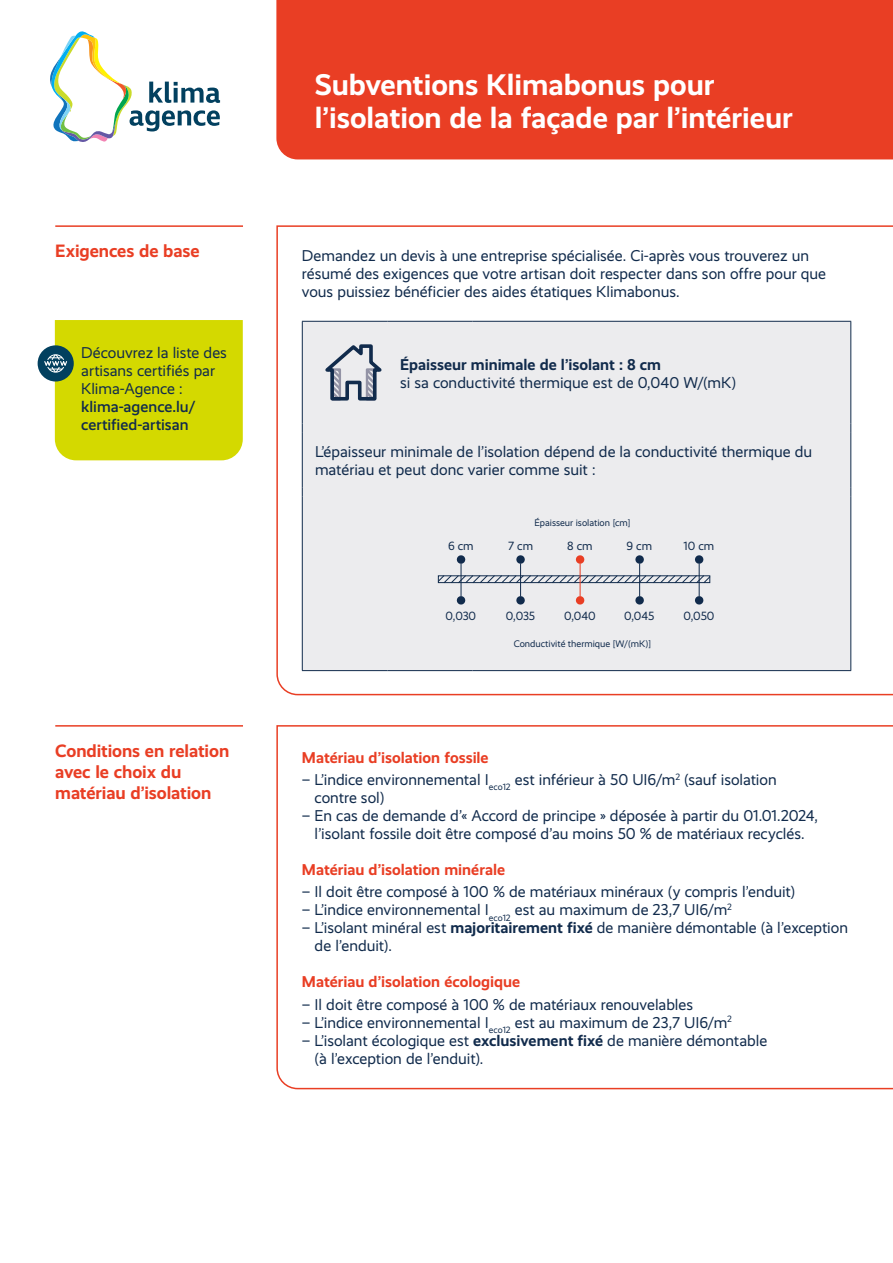
<style>
.page{position:relative;width:893px;height:1263px;background:#fff}
.page>*{position:absolute;margin:0;border:0;box-sizing:border-box;transform-origin:0 0}
.t1{font:700 30px/33px "Realist";color:#fff}
.Sous-titre{font:700 18px/21px "Realist";letter-spacing:-.005em;color:#e93e24}
.Texte_courant{font:15.75px/18px "Realist";color:#112b4c}
.Sous-titre___mobilité_électrique{font:15.75px/18px "Realist";color:#112b4c}
.Texte_courant-2{font:700 15.75px "Realist";color:#e93e24}
.Texte_courant-3{font:700 15.75px "Realist";color:#112b4c}
.t2{font:12px "Realist";color:#112b4c}
.t3{font:9.6px "Realist";color:#112b4c}
.s1{font-weight:500}
.s2{font-weight:700}
</style>
<div class="page">
<svg style="left:276px;top:225px;width:617px;height:471px"></svg>
<svg style="left:276px;top:725px;width:617px;height:365px"></svg>
<div style="left:276px;top:0;width:617px;height:159px;background:#e93e24"></div>
<hr style="left:55px;top:225px;width:188px;height:2px;background:#e93e24">
<hr style="left:55px;top:725px;width:188px;height:2px;background:#e93e24">
<svg style="left:50px;top:31px;width:170px;height:111px"></svg>
<div style="left:303px;top:322px;width:547px;height:348px;background:#ececee"></div>
<hr style="left:302px;top:321px;width:85px;height:1px;background:#112b4c">
<hr style="left:302px;top:322px;width:1px;height:102px;background:#112b4c">
<hr style="left:387px;top:321px;width:85px;height:1px;background:#112b4c">
<hr style="left:472px;top:321px;width:379px;height:1px;background:#112b4c">
<hr style="left:850px;top:322px;width:1px;height:102px;background:#112b4c">
<hr style="left:302px;top:432px;width:1px;height:56px;background:#112b4c">
<hr style="left:850px;top:432px;width:1px;height:56px;background:#112b4c">
<hr style="left:302px;top:496px;width:1px;height:174px;background:#112b4c">
<hr style="left:850px;top:496px;width:1px;height:174px;background:#112b4c">
<hr style="left:302px;top:670px;width:85px;height:1px;background:#112b4c">
<hr style="left:387px;top:670px;width:85px;height:1px;background:#112b4c">
<hr style="left:472px;top:670px;width:379px;height:1px;background:#112b4c">
<svg style="left:318px;top:342px;width:71px;height:60px;background:#bbc0c9"></svg>
<svg style="left:437px;top:575px;width:274px;height:9px"></svg>
<div style="left:438px;top:575px;width:272px;height:8px;border:1px solid #112b4c"></div>
<hr style="left:461px;top:564px;width:1px;height:32px;background:#112b4c">
<svg style="left:457px;top:596px;width:8px;height:9px"></svg>
<svg style="left:457px;top:555px;width:8px;height:9px"></svg>
<hr style="left:580px;top:564px;width:1px;height:32px;background:#e93e24">
<svg style="left:576px;top:596px;width:8px;height:9px"></svg>
<svg style="left:576px;top:555px;width:8px;height:9px"></svg>
<hr style="left:699px;top:564px;width:1px;height:32px;background:#112b4c">
<svg style="left:695px;top:596px;width:8px;height:9px"></svg>
<svg style="left:695px;top:555px;width:8px;height:9px"></svg>
<hr style="left:520px;top:564px;width:1px;height:32px;background:#112b4c">
<svg style="left:516px;top:596px;width:9px;height:9px"></svg>
<svg style="left:516px;top:555px;width:9px;height:9px"></svg>
<hr style="left:639px;top:564px;width:1px;height:32px;background:#112b4c">
<svg style="left:635px;top:596px;width:9px;height:9px"></svg>
<svg style="left:635px;top:555px;width:9px;height:9px"></svg>
<div style="left:38px;top:345px;width:36px;height:36px;background:#02405f;border-radius:50%"></div>
<svg style="left:43px;top:320px;width:200px;height:140px;background:#d0d611"></svg>
<p class="Sous-titre" style="left:55px;top:240px;width:146px">Exigences de base</p>
<p class="Sous-titre___mobilité_électrique" style="left:81px;top:343px;width:147px">Découvrez la liste des artisans certifiés par<br>Klima-Agence : <span class="s1">klima-agence.lu/ certified-artisan</span></p>
<p class="Sous-titre" style="left:55px;top:740px;width:176px">Conditions en relation avec le choix du matériau d’isolation</p>
<p class="t1" style="left:315px;top:68px;width:480px">Subventions Klimabonus pour l’isolation de la façade par l’intérieur</p>
<p class="Texte_courant" style="left:302px;top:247px;width:526px">Demandez un devis à une entreprise spécialisée. Ci-après vous trouverez un résumé des exigences que votre artisan doit respecter dans son offre pour que vous puissiez bénéficier des aides étatiques Klimabonus.</p>
<p class="Texte_courant-3" style="left:400px;top:355px;width:263px">Épaisseur minimale de l’isolant : 8 cm</p>
<p class="Texte_courant" style="left:400px;top:373px;width:338px">si sa conductivité thermique est de 0,040 W/(mK)</p>
<p class="Texte_courant" style="left:315px;top:443px;width:499px">L’épaisseur minimale de l’isolation dépend de la conductivité thermique du matériau et peut donc varier comme suit :</p>
<p class="t3" style="left:534px;top:517px;width:98px">Épaisseur isolation [cm]</p>
<p class="t2" style="left:448px;top:539px;width:27px">6 cm</p>
<p class="t2" style="left:508px;top:539px;width:27px">7 cm</p>
<p class="t2" style="left:567px;top:539px;width:27px">8 cm</p>
<p class="t2" style="left:626px;top:539px;width:27px">9 cm</p>
<p class="t2" style="left:684px;top:539px;width:32px">10 cm</p>
<p class="t2" style="left:446px;top:609px;width:32px">0,030</p>
<p class="t2" style="left:506px;top:609px;width:31px">0,035</p>
<p class="t2" style="left:564px;top:609px;width:33px">0,040</p>
<p class="t2" style="left:624px;top:609px;width:32px">0,045</p>
<p class="t2" style="left:683px;top:609px;width:33px">0,050</p>
<p class="t3" style="left:514px;top:638px;width:139px">Conductivité thermique [W/(mK)]</p>
<p class="Texte_courant-2" style="left:302px;top:748px;width:188px">Matériau d’isolation fossile</p>
<p class="Texte_courant" style="left:315px;top:771px;width:464px;text-indent:-13px">– L’indice environnemental I<sub>eco12</sub> est inférieur à 50 UI6/m<sup>2</sup> (sauf isolation contre sol)</p>
<p class="Texte_courant" style="left:302px;top:807px;width:518px;text-align:center">– En cas de demande d’« Accord de principe » déposée à partir du 01.01.2024, l’isolant fossile doit être composé d’au moins 50 % de matériaux recyclés.</p>
<p class="Texte_courant-2" style="left:302px;top:860px;width:205px">Matériau d’isolation minérale</p>
<p class="Texte_courant" style="left:302px;top:883px;width:495px">– Il doit être composé à 100 % de matériaux minéraux (y compris l’enduit)</p>
<p class="Texte_courant" style="left:302px;top:901px;width:431px">– L’indice environnemental I<sub>eco12</sub> est au maximum de 23,7 UI6/m<sup>2</sup></p>
<p class="Texte_courant" style="left:315px;top:919px;width:535px;text-indent:-13px">– L’isolant minéral est <span class="s2">majoritairement fixé</span> de manière démontable (à l’exception de l’enduit).</p>
<p class="Texte_courant-2" style="left:302px;top:973px;width:220px">Matériau d’isolation écologique</p>
<p class="Texte_courant" style="left:302px;top:995px;width:393px">– Il doit être composé à 100 % de matériaux renouvelables</p>
<p class="Texte_courant" style="left:302px;top:1013px;width:431px">– L’indice environnemental I<sub>eco12</sub> est au maximum de 23,7 UI6/m<sup>2</sup></p>
<p class="Texte_courant" style="left:315px;top:1031px;width:454px;text-indent:-13px">– L’isolant écologique est <span class="s2">exclusivement fixé</span> de manière démontable (à l’exception de l’enduit).</p>
</div>
